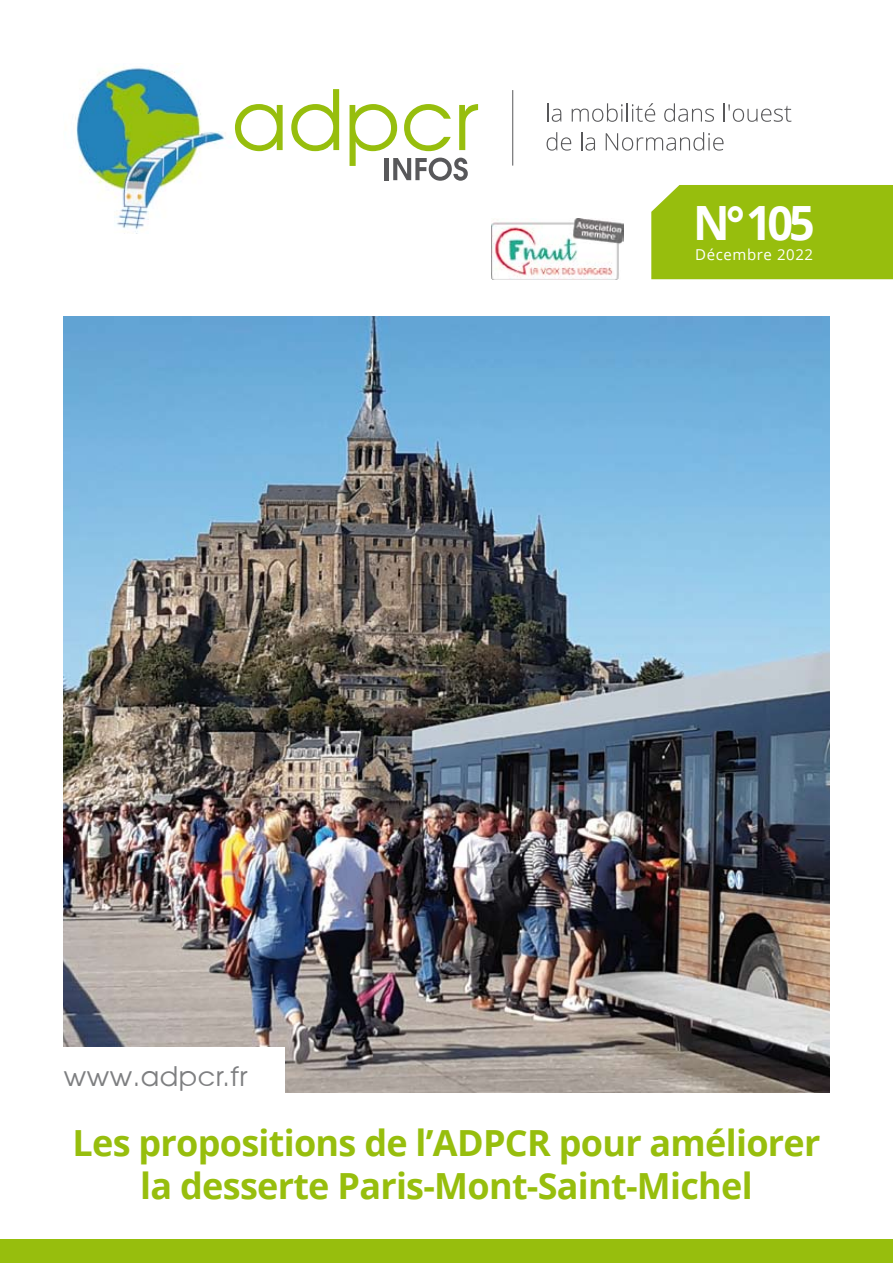
<style>
.page{position:relative;width:893px;height:1263px;background:#fff}
.page>*{position:absolute;margin:0;border:0;box-sizing:border-box;transform-origin:0 0}
.t1{font:700 47.25px "Open Sans";color:#fff;scale:.95 1}
.t2{font:700 36px/43.2px "Open Sans";letter-spacing:-.02em;color:#97be0d;text-align:center}
.t3{font:27px "Avant Garde";letter-spacing:.02em;color:#7e7f81}
.t4{font:15px "Open Sans";letter-spacing:.04em;color:#fff}
</style>
<div class="page">
<img style="left:75px;top:64px;width:160px;height:170px">
<div style="left:651px;top:185px;width:242px;height:94px;background:#97be0d"></div>
<svg style="left:235px;top:104px;width:48px;height:47px"></svg>
<svg style="left:291px;top:89px;width:48px;height:62px"></svg>
<svg style="left:547px;top:103px;width:14px;height:19px"></svg>
<svg style="left:572px;top:103px;width:83px;height:19px"></svg>
<svg style="left:664px;top:103px;width:50px;height:19px"></svg>
<svg style="left:723px;top:103px;width:68px;height:19px"></svg>
<svg style="left:547px;top:132px;width:24px;height:19px"></svg>
<svg style="left:581px;top:132px;width:14px;height:19px"></svg>
<svg style="left:606px;top:132px;width:117px;height:19px"></svg>
<hr style="left:512px;top:90px;width:1px;height:76px;background:#58585a">
<img style="left:491px;top:218px;width:132px;height:61px">
<div style="left:0;top:1239px;width:893px;height:24px;background:#97be0d"></div>
<img style="left:64px;top:316px;width:765px;height:776px">
<div style="left:0;top:1047px;width:285px;height:57px;background:#fff"></div>
<svg style="left:350px;top:104px;width:128px;height:77px"></svg>
<h1 class="t1" style="left:693px;top:190px;width:130px">N° 105</h1>
<p class="t4" style="left:695px;top:244px;width:120px">Décembre 2022</p>
<p class="t3" style="left:64px;top:1059px;width:185px">www.adpcr.fr</p>
<p class="t2" style="left:73px;top:1120px;width:749px">Les propositions de l’ADPCR pour améliorer la desserte Paris-Mont-Saint-Michel</p>
</div>
